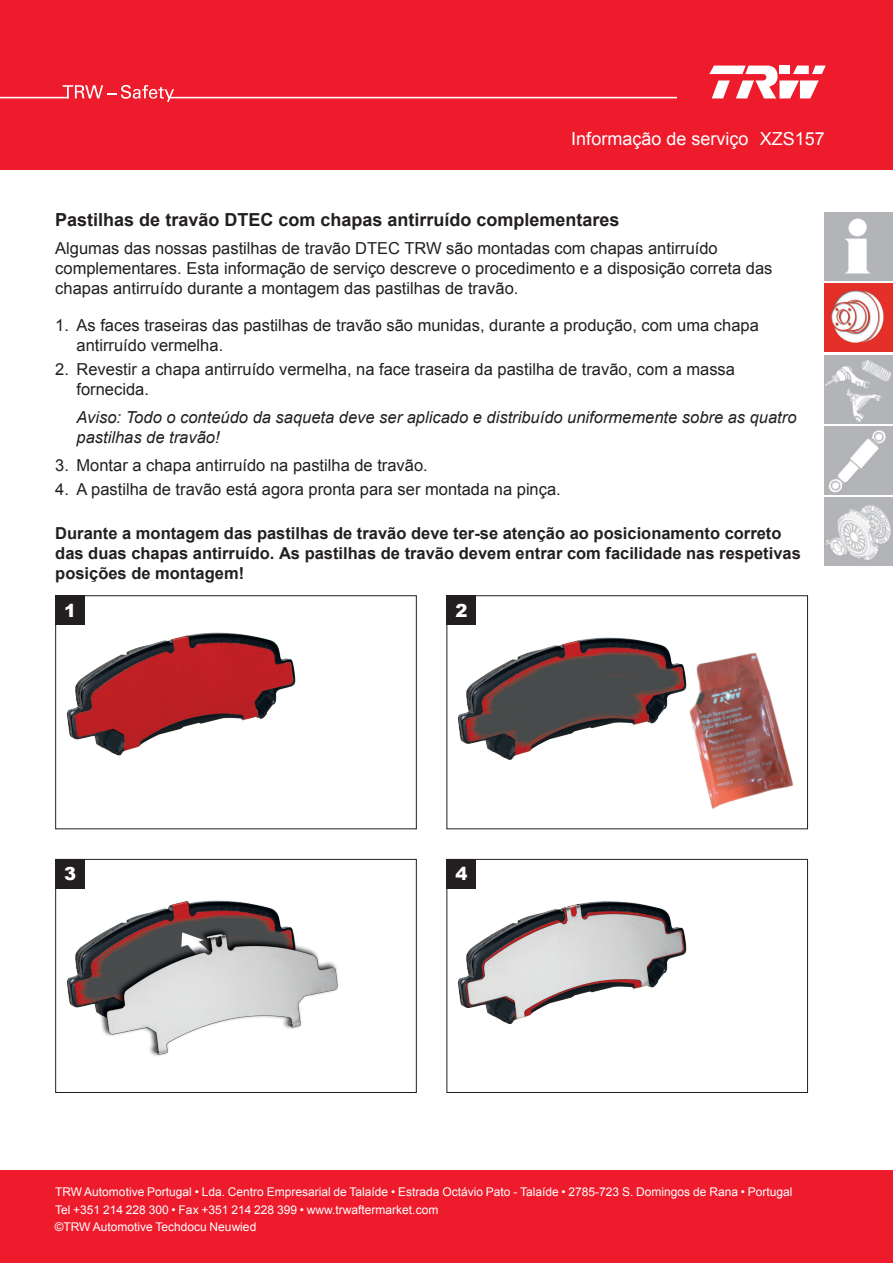
<style>
.page{position:relative;width:893px;height:1263px;background:#ee1b2c}
.page>*{position:absolute;margin:0;border:0;box-sizing:border-box;transform-origin:0 0}
.t1{font:700 18px "Arial";color:#231f20}
.t2{font:18px "Arial";color:#fff}
.t3{font:900 18px "Arial";color:#fff}
.t4{font:16.5px/19.8px "Arial";color:#231f20}
.t5{font:700 16.5px/19.8px "Arial";color:#231f20}
.t6{font:italic 16.5px/19.8px "Arial";color:#231f20}
.t7{font:12px/17.2px "Arial";color:#fff}
</style>
<div class="page">
<svg style="left:63px;top:85px;width:111px;height:17px"></svg>
<hr style="left:0;top:97px;width:69px;height:1px;background:#fff">
<hr style="left:169px;top:97px;width:507px;height:1px;background:#fff">
<svg style="left:709px;top:66px;width:117px;height:32px"></svg>
<div style="left:0;top:171px;width:893px;height:999px;background:#fff"></div>
<img style="left:825px;top:213px;width:68px;height:68px">
<img style="left:825px;top:284px;width:68px;height:68px">
<img style="left:825px;top:355px;width:68px;height:68px">
<img style="left:825px;top:426px;width:68px;height:68px">
<img style="left:825px;top:497px;width:68px;height:68px">
<img style="left:66px;top:632px;width:230px;height:124px">
<div style="left:55px;top:595px;width:362px;height:234px;border:1px solid #231f20"></div>
<img style="left:457px;top:637px;width:209px;height:123px">
<div style="left:446px;top:595px;width:362px;height:234px;border:1px solid #231f20"></div>
<img style="left:457px;top:901px;width:230px;height:124px">
<div style="left:446px;top:859px;width:362px;height:234px;border:1px solid #231f20"></div>
<img style="left:66px;top:900px;width:273px;height:156px">
<div style="left:55px;top:859px;width:362px;height:234px;border:1px solid #231f20"></div>
<div style="left:55px;top:595px;width:30px;height:30px;background:#231f20"></div>
<div style="left:446px;top:595px;width:30px;height:30px;background:#231f20"></div>
<div style="left:55px;top:859px;width:30px;height:30px;background:#231f20"></div>
<div style="left:446px;top:859px;width:30px;height:30px;background:#231f20"></div>
<img style="left:666px;top:648px;width:128px;height:161px">
<p class="t2" style="left:571px;top:127px;width:179px">Informação de serviço</p>
<p class="t2" style="left:760px;top:127px;width:67px">XZS157</p>
<p class="t1" style="left:55px;top:207px;width:566px">Pastilhas de travão DTEC com chapas antirruído complementares</p>
<p class="t4" style="left:55px;top:238px;width:719px">Algumas das nossas pastilhas de travão DTEC TRW são montadas com chapas antirruído complementares. Esta informação de serviço descreve o procedimento e a disposição correta das chapas antirruído durante a montagem das pastilhas de travão.</p>
<p class="t4" style="left:77px;top:315px;width:684px;text-indent:-21px">1. As faces traseiras das pastilhas de travão são munidas, durante a produção, com uma chapa antirruído vermelha.</p>
<p class="t4" style="left:77px;top:359px;width:660px;text-indent:-21px">2. Revestir a chapa antirruído vermelha, na face traseira da pastilha de travão, com a massa fornecida.</p>
<p class="t6" style="left:77px;top:407px;width:721px">Aviso: Todo o conteúdo da saqueta deve ser aplicado e distribuído uniformemente sobre as quatro pastilhas de travão!</p>
<p class="t4" style="left:55px;top:455px;width:374px">3. Montar a chapa antirruído na pastilha de travão.</p>
<p class="t4" style="left:55px;top:480px;width:507px">4. A pastilha de travão está agora pronta para ser montada na pinça.</p>
<p class="t5" style="left:55px;top:524px;width:747px">Durante a montagem das pastilhas de travão deve ter-se atenção ao posicionamento correto das duas chapas antirruído. As pastilhas de travão devem entrar com facilidade nas respetivas posições de montagem!</p>
<p class="t3" style="left:64px;top:597px;width:14px">1</p>
<p class="t3" style="left:455px;top:597px;width:14px">2</p>
<p class="t3" style="left:64px;top:861px;width:14px">3</p>
<p class="t3" style="left:455px;top:861px;width:14px">4</p>
<p class="t7" style="left:55px;top:1184px;width:739px">TRW Automotive Portugal • Lda. Centro Empresarial de Talaíde • Estrada Octávio Pato - Talaíde • 2785-723 S. Domingos de Rana • Portugal<br>Tel +351 214 228 300 • Fax +351 214 228 399 • www.trwaftermarket.com</p>
<p class="t7" style="left:55px;top:1218px;width:203px">©TRW Automotive Techdocu Neuwied</p>
</div>
